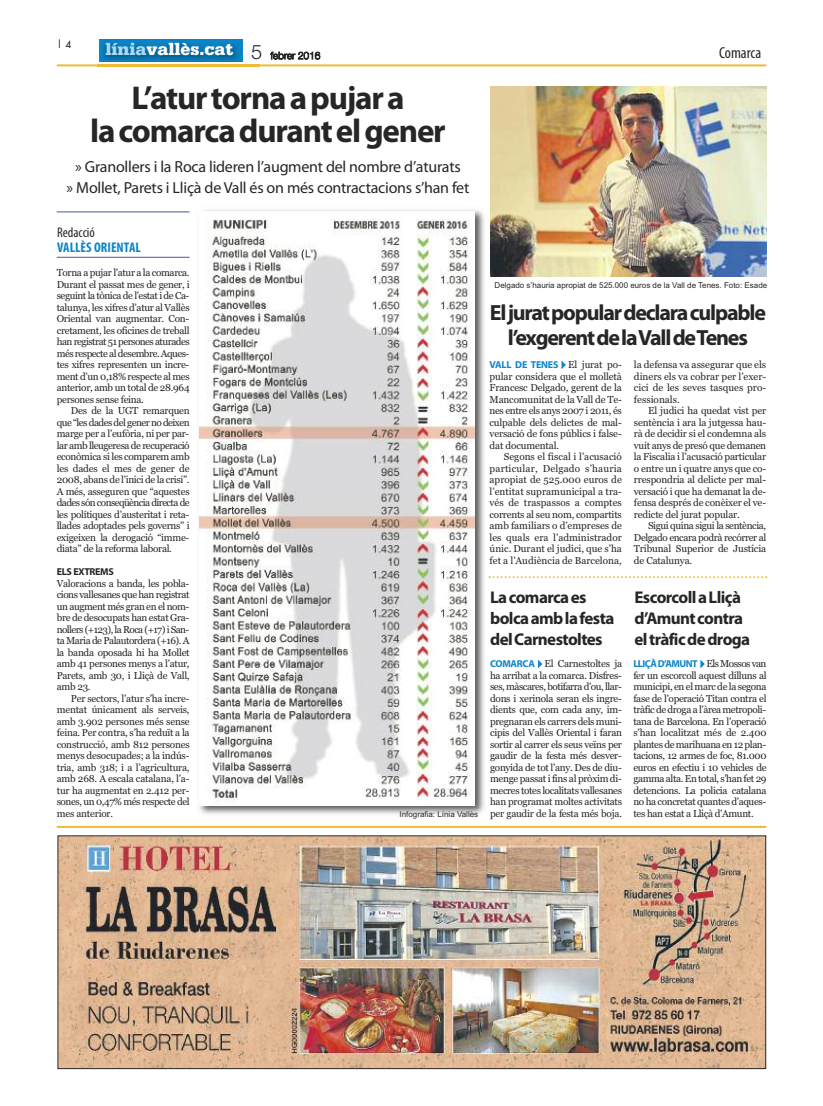
<style>
.page{position:relative;width:823px;height:1106px;background:#fff}
.page>*{position:absolute;margin:0;border:0;box-sizing:border-box;transform-origin:0 0}
.t1{font:700 33px/33px "Myriad Pro";letter-spacing:-.035em;color:#272627;text-align:center}
.t2{font:700 22px/25px "Myriad Pro";letter-spacing:-.055em;color:#272627;text-align:center}
.t3{font:900 18px "Serifa";color:#fff}
.t4{font:700 17px/21px "Myriad Pro";letter-spacing:-.035em;color:#272627}
.t5{font:16px/21px "Myriad Pro";letter-spacing:-.015em;color:#272627;text-align:center}
.t6{font:condensed 16px "Myriad Pro";color:#272627}
.t7{font:700 condensed 14px "Myriad Pro";letter-spacing:.005em;color:#0d85c9}
.t8{font:condensed 14px "Myriad Pro";color:#272627}
.t9{font:10px/11.5px "Georgia";letter-spacing:-.025em;color:#272627;text-align:justify}
.t10{font:700 10px "Myriad Pro";letter-spacing:-.045em;color:#0d85c9}
.t11{font:700 10px "Myriad Pro";letter-spacing:-.02em;color:#0d85c9}
.t12{font:700 10px "Myriad Pro";letter-spacing:-.03em;color:#272627}
.t13{font:10px "Futura";color:#272627}
.t14{font:8px "Arial";color:#272627}
.s1{color:#a7d8f7}
.s2{font-family:"Helvetica Neue";font-weight:300;font-size:20px;color:#272627}
.s3{font-family:"Georgia";font-weight:400;color:#272627}
.s4{font-family:"Myriad Pro";font-weight:700;color:#0d85c9}
.s5{color:#0d85c9}
</style>
<div class="page">
<hr style="left:57px;top:64px;width:708px;height:2px;background:#edbb34">
<img style="left:98px;top:39px;width:161px;height:28px">
<img style="left:99px;top:39px;width:143px;height:22px">
<hr style="left:57px;top:826px;width:708px;height:2px;background:#ecbb34">
<img style="left:59px;top:837px;width:704px;height:230px">
<div style="left:57px;top:835px;width:708px;height:234px;border:1px solid #272627"></div>
<img style="left:199px;top:210px;width:285px;height:605px">
<img style="left:199px;top:211px;width:275px;height:594px">
<hr style="left:57px;top:257px;width:132px;height:1px;background:#4659a4">
<hr style="left:57px;top:211px;width:132px;height:1px;background:#4659a4">
<img style="left:490px;top:87px;width:276px;height:189px">
<svg style="left:488px;top:576px;width:278px;height:2px"></svg>
<p class="t13" style="left:57px;top:40px;width:16px">| 4</p>
<h3 class="t3" style="left:106px;top:43px;width:216px"><span class="s1">línia</span>vallès.cat <span class="s2">5</span> <sub>febrer</sub> <sub>2016</sub></h3>
<h3 class="t6" style="left:718px;top:47px;width:43px">Comarca</h3>
<h1 class="t1" style="left:90px;top:84px;width:357px">L’aturtornaapujara lacomarcadurantelgener</h1>
<h3 class="t5" style="left:67px;top:158px;width:404px">» Granollers i la Roca lideren l’augment del nombre d’aturats<br>» Mollet, Parets i Lliçà de Vall és on més contractacions s’han fet</h3>
<h3 class="t8" style="left:57px;top:227px;width:39px">Redacció</h3>
<h3 class="t7" style="left:57px;top:242px;width:85px">VALLÈS ORIENTAL</h3>
<p class="t9" style="left:57px;top:267px;width:134px">Torna a pujar l’atur a la comarca.<br>Durant el passat mes de gener, i seguint la tònica de l’estat i de Ca&shy;talunya, les xifres d’atur al Vallès Oriental van augmentar. Con&shy;cretament, les oficines de treball han registrat 51 persones aturades més respecte al desembre. Aques&shy;tes xifres representen un incre&shy;ment d’un 0,18% respecte al mes anterior, amb un total de 28.964 persones sense feina.</p>
<p class="t9" style="left:57px;top:405px;width:134px;text-indent:14px">Des de la UGT remarquen que “les dades del gener no deixen marge per a l’eufòria, ni per par&shy;lar amb lleugeresa de recuperació econòmica si les comparem amb les dades el mes de gener de 2008, abans de l’inici de la crisi”.<br>A més, asseguren que “aquestes dades són conseqüència directa de les polítiques d’austeritat i reta&shy;llades adoptades pels governs” i exigeixen la derogació “imme&shy;diata” de la reforma laboral.</p>
<p class="t12" style="left:57px;top:568px;width:59px">ELS EXTREMS</p>
<p class="t9" style="left:57px;top:577px;width:134px">Valoracions a banda, les pobla&shy;cions vallesanes que han registrat un augment més gran en el nom&shy;bre de desocupats han estat Gra&shy;nollers (+123), la Roca (+17) i San&shy;ta Maria de Palautordera (+16). A la banda oposada hi ha Mollet amb 41 persones menys a l’atur, Parets, amb 30, i Lliçà de Vall, amb 23.</p>
<p class="t9" style="left:57px;top:692px;width:134px;text-indent:14px">Per sectors, l’atur s’ha incre&shy;mentat únicament als serveis, amb 3.902 persones més sense feina. Per contra, s’ha reduït a la construcció, amb 812 persones menys desocupades; a la indús&shy;tria, amb 318; i a l’agricultura, amb 268. A escala catalana, l’a&shy;tur ha augmentat en 2.412 per&shy;sones, un 0,47% més respecte del mes anterior.</p>
<p class="t14" style="left:399px;top:809px;width:80px">Infografia: Línia Vallès</p>
<p class="t14" style="left:494px;top:280px;width:274px">Delgado s’hauria apropiat de 525.000 euros de la Vall de Tenes. Foto: Esade</p>
<h2 class="t2" style="left:489px;top:302px;width:278px">Eljuratpopulardeclaraculpable l’exgerentdelaValldeTenes</h2>
<p class="t11" style="left:489px;top:361px;width:134px">VALL DE TENES✔<span class="s3">El jurat po-</span></p>
<p class="t9" style="left:489px;top:370px;width:134px">pular considera que el molletà Francesc Delgado, gerent de la Mancomunitat de la Vall de Te&shy;nes entre els anys 2007 i 2011, és culpable dels delictes de mal&shy;versació de fons públics i false&shy;dat documental.</p>
<p class="t9" style="left:489px;top:451px;width:134px;text-indent:14px">Segons el fiscal i l’acusació particular, Delgado s’hauria apropiat de 525.000 euros de l’entitat supramunicipal a tra&shy;vés de traspassos a comptes corrents al seu nom, compartits amb familiars o d’empreses de les quals era l’administrador únic. Durant el judici, que s’ha fet a l’Audiència de Barcelona,</p>
<p class="t9" style="left:633px;top:359px;width:134px">la defensa va assegurar que els diners els va cobrar per l’exer&shy;cici de les seves tasques pro&shy;fessionals.</p>
<p class="t9" style="left:633px;top:405px;width:134px;text-indent:14px">El judici ha quedat vist per sentència i ara la jutgessa hau&shy;rà de decidir si el condemna als vuit anys de presó que demanen la Fiscalia i l’acusació particular o entre un i quatre anys que co&shy;rrespondria al delicte per mal&shy;versació i que ha demanat la de&shy;fensa després de conèixer el ve&shy;redicte del jurat popular.</p>
<p class="t9" style="left:633px;top:520px;width:134px;text-indent:14px">Sigui quina sigui la sentència, Delgado encara podrà recórrer al Tribunal Superior de Justícia de Catalunya.</p>
<h3 class="t4" style="left:490px;top:588px;width:126px">Lacomarcaes bolcaamblafesta delCarnestoltes</h3>
<p class="t9" style="left:490px;top:658px;width:133px"><span class="s4">COMARCA</span><span class="s5">✔</span>El Carnestoltes ja ha arribat a la comarca. Disfres&shy;ses, màscares, botifarra d’ou, llar&shy;dons i xerinola seran els ingre&shy;dients que, com cada any, im&shy;pregnaran els carrers dels muni&shy;cipis del Vallès Oriental i faran sortir al carrer els seus veïns per gaudir de la festa més desver&shy;gonyida de tot l’any. Des de diu&shy;menge passat i fins al pròxim di&shy;mecres totes localitats vallesanes han programat moltes activitats per gaudir de la festa més boja.</p>
<h3 class="t4" style="left:634px;top:588px;width:117px">EscorcollaLliçà d’Amuntcontra eltràficdedroga</h3>
<p class="t10" style="left:633px;top:660px;width:135px">LLIÇÀD’AMUNT✔<span class="s3">Els Mossos van</span></p>
<p class="t9" style="left:633px;top:669px;width:135px">fer un escorcoll aquest dilluns al municipi, en el marc de la segona fase de l’operació Titan contra el tràfic de droga a l’àrea metropoli&shy;tana de Barcelona. En l’operació s’han localitzat més de 2.400 plantes de marihuana en 12 plan&shy;tacions, 12 armes de foc, 81.000 euros en efectiu i 10 vehicles de gamma alta. En total, s’han fet 29 detencions. La policia catalana no ha concretat quantes d’aques&shy;tes han estat a Lliçà d’Amunt.</p>
</div>
